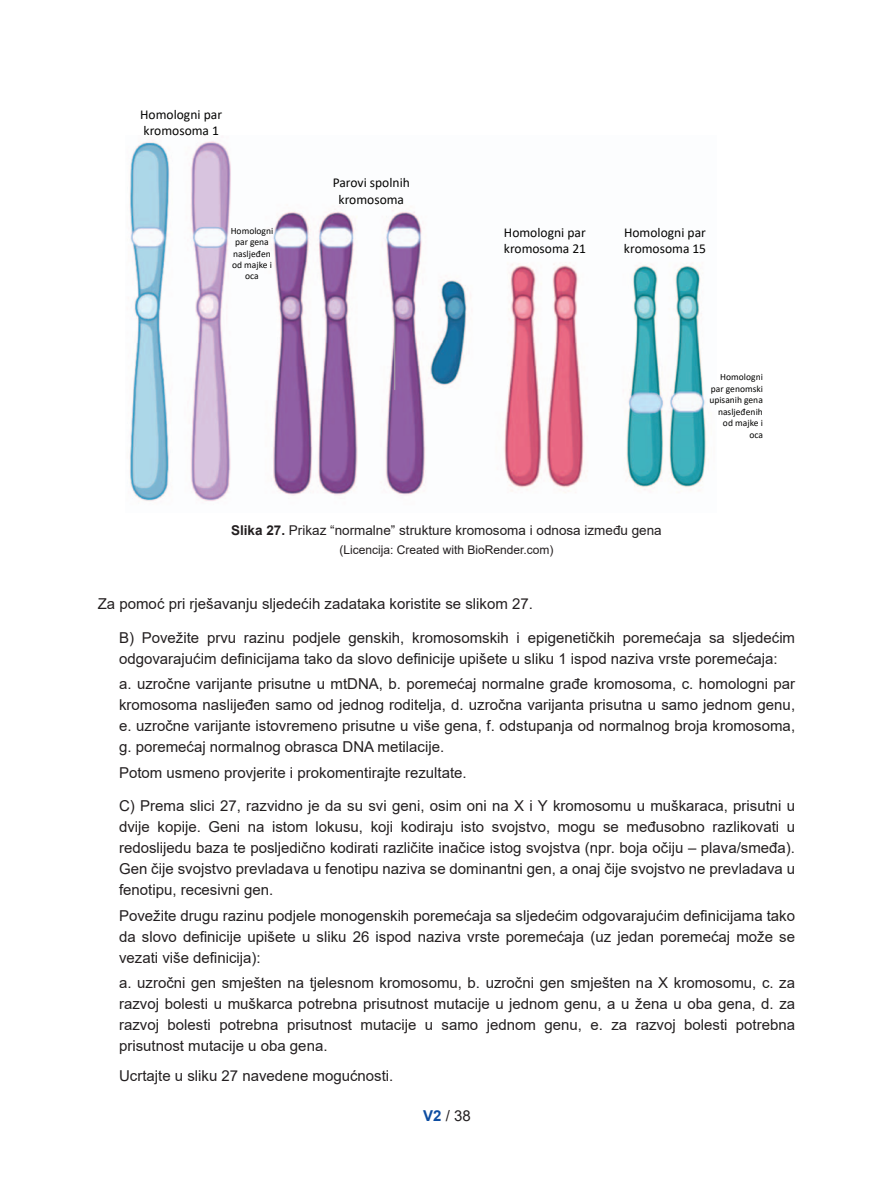
<style>
.page{position:relative;width:893px;height:1187px;background:#fff}
.page>*{position:absolute;margin:0;border:0;box-sizing:border-box;transform-origin:0 0}
.t1{font:15px/21px "Arial";color:#231f20;text-align:justify}
.t2{font:13.5px/16.2px "Calibri";color:#050504}
.t3{font:13.5px "Arial";color:#231f20}
.t4{font:12px "Arial";color:#231f20}
.t5{font:9.6px/11.4px "Calibri";color:#050504;text-align:right}
.s1{font-weight:700}
.s2{font-weight:700;color:#0d4da1}
</style>
<div class="page">
<img style="left:129px;top:140px;width:578px;height:361px">
<hr style="left:394px;top:317px;width:1px;height:73px;background:#a6a6a5">
<p class="t2" style="left:140px;top:106px;width:83px">Homologni par kromosoma 1</p>
<p class="t5" style="left:231px;top:224px;width:44px;text-align:center">Homologni par gena nasljeđen od majke i oca</p>
<p class="t2" style="left:333px;top:174px;width:79px;text-align:center">Parovi spolnih kromosoma</p>
<p class="t2" style="left:504px;top:224px;width:84px">Homologni par kromosoma 21</p>
<p class="t2" style="left:624px;top:224px;width:84px">Homologni par kromosoma 15</p>
<p class="t3" style="left:231px;top:521px;width:432px"><span class="s1">Slika 27.</span> Prikaz “normalne” strukture kromosoma i odnosa između gena</p>
<p class="t4" style="left:339px;top:541px;width:216px">(Licencija: Created with BioRender.com)</p>
<p class="t5" style="left:709px;top:371px;width:55px">Homologni par genomski upisanih gena nasljeđenih od majke i oca</p>
<p class="t1" style="left:98px;top:593px;width:437px">Za pomoć pri rješavanju sljedećih zadataka koristite se slikom 27.</p>
<p class="t1" style="left:119px;top:627px;width:678px">B) Povežite prvu razinu podjele genskih, kromosomskih i epigenetičkih poremećaja sa sljedećim odgovarajućim definicijama tako da slovo definicije upišete u sliku 1 ispod naziva vrste poremećaja:</p>
<p class="t1" style="left:119px;top:673px;width:678px">a. uzročne varijante prisutne u mtDNA, b. poremećaj normalne građe kromosoma, c. homologni par kromosoma naslijeđen samo od jednog roditelja, d. uzročna varijanta prisutna u samo jednom genu, e. uzročne varijante istovremeno prisutne u više gena, f. odstupanja od normalnog broja kromosoma, g. poremećaj normalnog obrasca DNA metilacije.</p>
<p class="t1" style="left:119px;top:761px;width:349px">Potom usmeno provjerite i prokomentirajte rezultate.</p>
<p class="t1" style="left:119px;top:795px;width:678px">C) Prema slici 27, razvidno je da su svi geni, osim oni na X i Y kromosomu u muškaraca, prisutni u dvije kopije. Geni na istom lokusu, koji kodiraju isto svojstvo, mogu se međusobno razlikovati u redoslijedu baza te posljedično kodirati različite inačice istog svojstva (npr. boja očiju – plava/smeđa).<br>Gen čije svojstvo prevladava u fenotipu naziva se dominantni gen, a onaj čije svojstvo ne prevladava u fenotipu, recesivni gen.</p>
<p class="t1" style="left:119px;top:904px;width:678px">Povežite drugu razinu podjele monogenskih poremećaja sa sljedećim odgovarajućim definicijama tako da slovo definicije upišete u sliku 26 ispod naziva vrste poremećaja (uz jedan poremećaj može se vezati više definicija):</p>
<p class="t1" style="left:119px;top:971px;width:678px">a. uzročni gen smješten na tjelesnom kromosomu, b. uzročni gen smješten na X kromosomu, c. za razvoj bolesti u muškarca potrebna prisutnost mutacije u jednom genu, a u žena u oba gena, d. za razvoj bolesti potrebna prisutnost mutacije u samo jednom genu, e. za razvoj bolesti potrebna prisutnost mutacije u oba gena.</p>
<p class="t1" style="left:119px;top:1064px;width:276px">Ucrtajte u sliku 27 navedene mogućnosti.</p>
<p class="t1" style="left:423px;top:1105px;width:49px"><span class="s2">V2</span> / 38</p>
</div>
